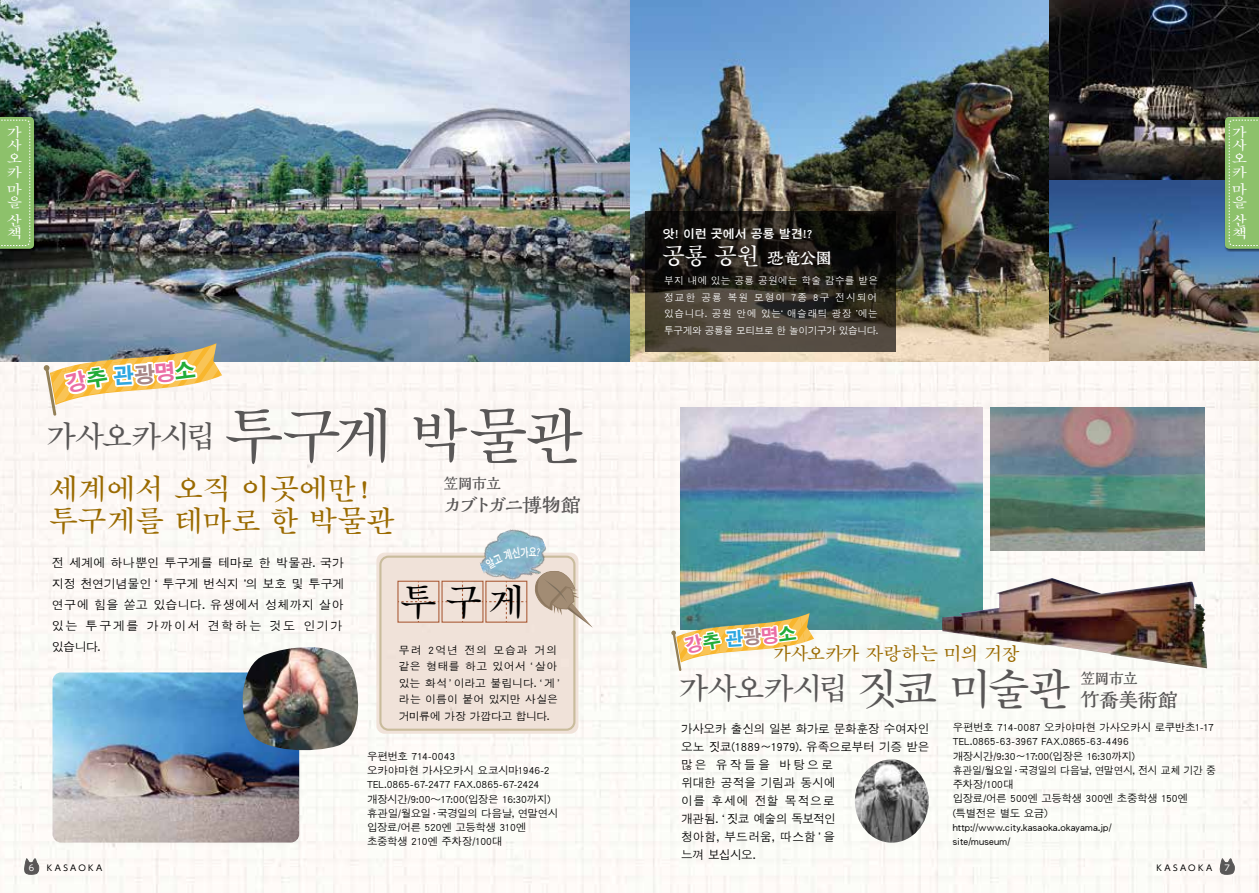
<style>
.page{position:relative;width:1259px;height:893px;background:#fff}
.page>*{position:absolute;margin:0;border:0;box-sizing:border-box;transform-origin:0 0}
.t1{font:36px "DFK Mincho Std W7";color:#000}
.t2{font:30px "DFK Mincho Std W7";letter-spacing:-.065em;color:#595757}
.t3{font:28.5px/31.5px "DFK Mincho Std W7";letter-spacing:.01em;color:#9a6a00}
.t4{font:22.5px "DFK Mincho Std W7";color:#fff}
.t5{font:700 19.5px "Kaimin So Std";letter-spacing:-.155em;color:#595757}
.t6{font:700 19.5px "Kaimin So Std";letter-spacing:-.03em;color:#595757}
.t7{font:18px "DFK Mincho Std W7";letter-spacing:-.05em;color:#9a6a00}
.t8{font:700 15px "Kaimin So Std";letter-spacing:-.055em;color:#595757}
.t9{font:13.2px/13.2px "DFK Mincho Std W7";color:#fff;scale:1.14 1}
.t10{font:12px/18px "DFK Gothic Std W5";letter-spacing:.005em;color:#000}
.t11{font:12px "DFK Gothic Std W7";color:#fff}
.t12{font:10.8px/16.5px "DFK Gothic Std W5";letter-spacing:.02em;color:#000}
.t13{font:10.5px/14.2px "DFK Gothic Std W5";letter-spacing:-.015em;color:#000}
.t14{font:9.9px/16.5px "DFK Gothic Std W5";letter-spacing:.065em;color:#fff;text-align:justify}
.t15{font:8.25px "UD Shin Go Pro";letter-spacing:.29em;color:#000}
.t16{font:8.25px "UD Shin Go Pro";color:#fff}
.s1{font-size:58.5px}
.s2{font-family:"DF Hei Std W5"}
.s3{font-family:"Kaimin So Std";font-weight:700;font-size:16.5px}
.s4{font-size:42px}
</style>
<div class="page">
<div style="left:0;top:361px;width:1259px;height:532px;background:#fcf9f6"></div>
<img style="left:0;top:0;width:1259px;height:361px">
<svg style="left:645px;top:211px;width:251px;height:140px;background:#2b2720"></svg>
<div style="left:376px;top:553px;width:202px;height:181px;background:#f0e2d9"></div>
<div style="left:379px;top:556px;width:196px;height:175px;border:2px solid #c9bc9c;border-radius:8px"></div>
<img style="left:681px;top:408px;width:301px;height:222px">
<img style="left:942px;top:578px;width:265px;height:90px">
<img style="left:990px;top:407px;width:215px;height:143px">
<img style="left:855px;top:759px;width:73px;height:84px">
<img style="left:472px;top:520px;width:82px;height:26px">
<img style="left:52px;top:672px;width:247px;height:171px">
<img style="left:238px;top:647px;width:127px;height:106px">
<div style="left:1224px;top:116px;width:35px;height:136px;background:#000;opacity:.5"></div>
<div style="left:1225px;top:117px;width:34px;height:132px;background:#8dc16b"></div>
<div style="left:0;top:116px;width:37px;height:136px;background:#000;opacity:.5"></div>
<div style="left:0;top:117px;width:34px;height:132px;background:#8dc16b"></div>
<svg style="left:22px;top:857px;width:18px;height:19px"></svg>
<svg style="left:1218px;top:857px;width:17px;height:19px"></svg>
<svg style="left:398px;top:546px;width:195px;height:82px;background:#dbd1c9"></svg>
<img style="left:45px;top:242px;width:177px;height:174px">
<img style="left:671px;top:536px;width:143px;height:135px">
<p class="t9" style="left:7px;top:125px;width:14px;text-align:justify">가 사 오 카</p>
<p class="t9" style="left:7px;top:183px;width:14px">마 을</p>
<p class="t9" style="left:7px;top:213px;width:14px">산 책</p>
<h2 class="t2" style="left:47px;top:420px;width:539px">가사오카시립 <span class="s1">투구게 박물관</span></h2>
<h3 class="t8" style="left:443px;top:473px;width:59px">笠岡市立</h3>
<h3 class="t5" style="left:443px;top:491px;width:139px">カブトガニ博物館</h3>
<h3 class="t3" style="left:49px;top:473px;width:347px">세계에서 오직 이곳에만! 투구게를 테마로 한 박물관</h3>
<p class="t10" style="left:52px;top:551px;width:294px;line-height:21px">전 세계에 하나뿐인 투구게를 테마로 한 박물관. 국가 지정 천연기념물인 ‘투구게 번식지’의 보호 및 투구게 연구에 힘을 쏟고 있습니다. 유생에서 성체까지 살아 있는 투구게를 가까이서 견학하는 것도 인기가 있습니다.</p>
<h1 class="t1" style="left:400px;top:583px;width:126px">투구게</h1>
<p class="t12" style="left:399px;top:641px;width:167px">무려 2억년 전의 모습과 거의 같은 형태를 하고 있어서 ‘살아 있는 화석’이라고 불립니다. ‘게’ 라는 이름이 붙어 있지만 사실은 거미류에 가장 가깝다고 합니다.</p>
<p class="t13" style="left:367px;top:749px;width:193px">우편번호 714-0043<br>오카야마현 가사오카시 요코시마1946-2<br>TEL.0865-67-2477 FAX.0865-67-2424 개장시간/9:00<span class="s2">∼</span>17:00(입장은 16:30까지) 휴관일/월요일·국경일의 다음날, 연말연시 입장료/어른 520엔 고등학생 310엔 초중학생 210엔 주차장/100대</p>
<p class="t11" style="left:663px;top:227px;width:151px">앗! 이런 곳에서 공룡 발견!?</p>
<h3 class="t4" style="left:662px;top:244px;width:171px">공룡 공원 <span class="s3">恐竜公園</span></h3>
<p class="t14" style="left:664px;top:272px;width:216px">부지 내에 있는 공룡 공원에는 학술 감수를 받은 정교한 공룡 복원 모형이 7종 8구 전시되어 있습니다. 공원 안에 있는‘애슬래틱 광장’에는 투구게와 공룡을 모티브로 한 놀이기구가 있습니다.</p>
<p class="t9" style="left:1232px;top:125px;width:14px;text-align:justify">가 사 오 카</p>
<p class="t9" style="left:1232px;top:183px;width:14px">마 을</p>
<p class="t9" style="left:1232px;top:213px;width:14px">산 책</p>
<h3 class="t7" style="left:773px;top:644px;width:248px">가사오카가 자랑하는 미의 거장</h3>
<h2 class="t2" style="left:679px;top:672px;width:393px">가사오카시립 <span class="s4">짓쿄 미술관</span></h2>
<h3 class="t8" style="left:1080px;top:668px;width:59px">笠岡市立</h3>
<h3 class="t6" style="left:1080px;top:686px;width:99px">竹喬美術館</h3>
<p class="t10" style="left:681px;top:720px;width:250px">가사오카 출신의 일본 화가로 문화훈장 수여자인 오노 짓쿄(1889∼1979). 유족으로부터 기증 받은 많은 유작들을 바탕으로<br>위대한 공적을 기림과 동시에<br>이를 후세에 전할 목적으로<br>개관됨.‘짓쿄 예술의 독보적인<br>청아함, 부드러움, 따스함’을<br>느껴 보십시오.</p>
<p class="t13" style="left:952px;top:720px;width:265px">우편번호 714-0087 오카야마현 가사오카시 로쿠반초1-17<br>TEL.0865-63-3967 FAX.0865-63-4496 개장시간/9:30∼17:00(입장은 16:30까지) 휴관일/월요일·국경일의 다음날, 연말연시, 전시 교체 기간 중 주차장/100대<br>입장료/어른 500엔 고등학생 300엔 초중학생 150엔 (특별전은 별도 요금）<br>http://www.city.kasaoka.okayama.jp/<br>site/museum/</p>
<p class="t16" style="left:29px;top:862px;width:7px">6</p>
<p class="t15" style="left:47px;top:862px;width:57px">KASAOKA</p>
<p class="t15" style="left:1156px;top:862px;width:57px">KASAOKA</p>
<p class="t16" style="left:1224px;top:862px;width:7px">7</p>
</div>
